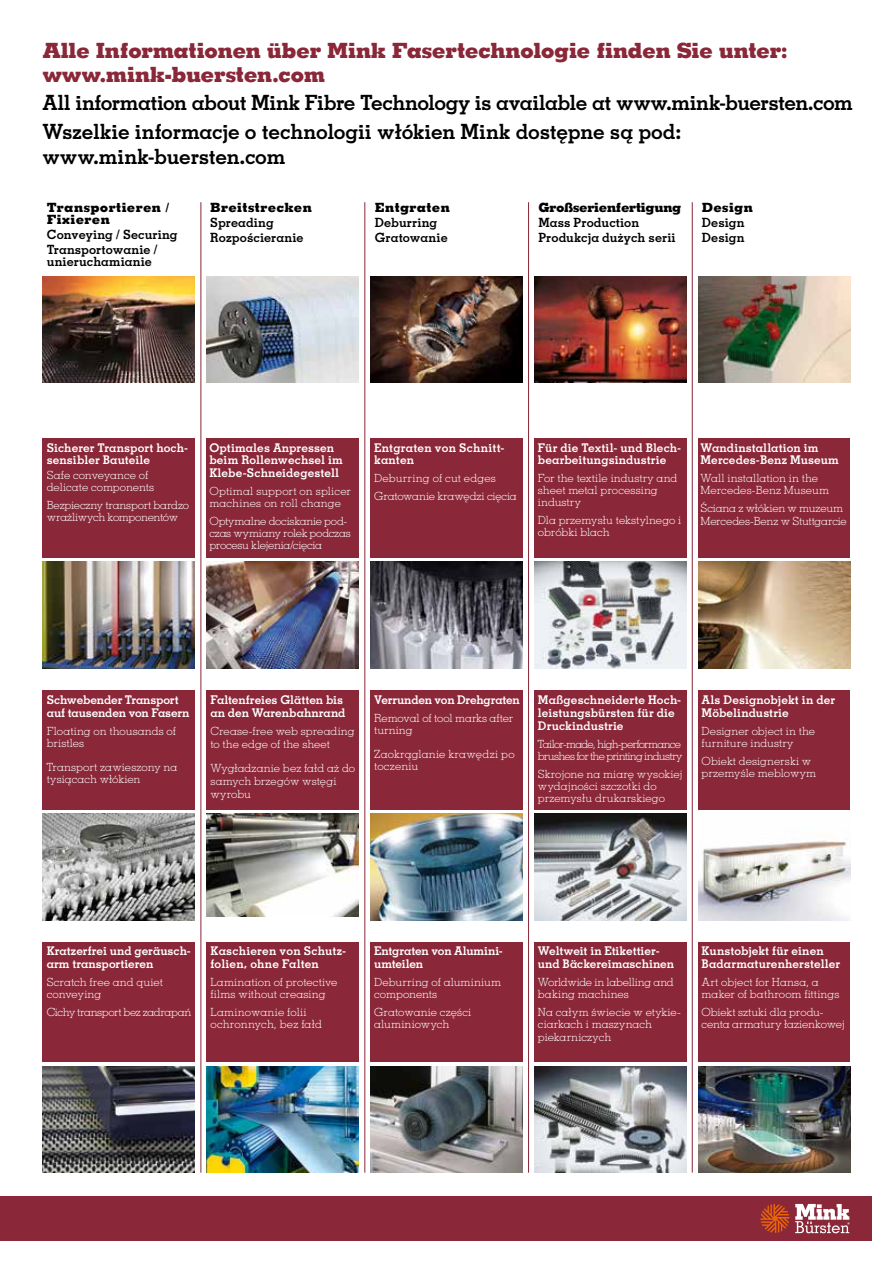
<style>
.page{position:relative;width:893px;height:1263px;background:#fff}
.page>*{position:absolute;margin:0;border:0;box-sizing:border-box;transform-origin:0 0}
.t1{font:700 21px "Memphis LT Std";letter-spacing:-.02em;color:#000}
.t2{font:800 21px/24px "Memphis LT Std";letter-spacing:-.02em;color:#8a2738}
.t3{font:700 21px "Memphis LT Pro";letter-spacing:-.01em;color:#000}
.t4{font:700 12.75px/15px "Memphis LT Std";letter-spacing:.005em;color:#000}
.t5{font:800 12.75px/12px "Memphis LT Std";letter-spacing:.02em;color:#000}
.t6{font:700 12.75px "Memphis LT Pro";letter-spacing:.01em;color:#000}
.t7{font:800 12.75px "Memphis LT Std";letter-spacing:-.025em;color:#000}
.t8{font:700 12px/12.8px "Memphis LT Std";color:#fff}
.t9{font:700 12px "Memphis LT Std";letter-spacing:-.02em;color:#fff}
.t10{font:300 11.25px/12px "Memphis LT Pro";letter-spacing:-.005em;color:#fff}
.t11{font:300 11.25px/12px "Memphis LT Std";letter-spacing:.005em;color:#fff}
.t12{font:300 11.25px/12px "Memphis LT Std";letter-spacing:-.065em;color:#fff}
.t13{font:300 11.25px/12px "Memphis LT Pro";letter-spacing:.02em;color:#fff}
.t14{font:300 11.25px/12px "Memphis LT Pro";letter-spacing:.025em;color:#fff}
.t15{font:300 11.25px "Memphis LT Pro";letter-spacing:-.025em;color:#fff}
</style>
<div class="page">
<div style="left:0;top:1196px;width:872px;height:45px;background:#8a2738"></div>
<svg style="left:760px;top:1204px;width:29px;height:29px"></svg>
<svg style="left:795px;top:1204px;width:54px;height:29px"></svg>
<img style="left:43px;top:276px;width:152px;height:107px">
<img style="left:206px;top:276px;width:153px;height:107px">
<img style="left:370px;top:276px;width:153px;height:107px">
<img style="left:534px;top:276px;width:153px;height:107px">
<img style="left:698px;top:276px;width:152px;height:107px">
<img style="left:43px;top:1066px;width:152px;height:106px">
<img style="left:206px;top:1066px;width:153px;height:106px">
<img style="left:370px;top:1066px;width:153px;height:106px">
<img style="left:534px;top:1066px;width:153px;height:106px">
<img style="left:698px;top:1066px;width:152px;height:106px">
<img style="left:43px;top:814px;width:152px;height:106px">
<img style="left:43px;top:562px;width:152px;height:106px">
<img style="left:206px;top:814px;width:153px;height:102px">
<img style="left:370px;top:814px;width:153px;height:106px">
<img style="left:534px;top:814px;width:153px;height:106px">
<img style="left:698px;top:838px;width:152px;height:82px">
<img style="left:206px;top:562px;width:153px;height:106px">
<img style="left:370px;top:562px;width:153px;height:106px">
<img style="left:534px;top:562px;width:153px;height:106px">
<img style="left:698px;top:562px;width:152px;height:106px">
<div style="left:43px;top:439px;width:807px;height:119px;background:#8a2738"></div>
<div style="left:43px;top:690px;width:807px;height:120px;background:#8a2738"></div>
<div style="left:43px;top:942px;width:807px;height:119px;background:#8a2738"></div>
<div style="left:196px;top:249px;width:10px;height:933px;background:#fff"></div>
<div style="left:359px;top:249px;width:11px;height:930px;background:#fff"></div>
<div style="left:523px;top:249px;width:11px;height:935px;background:#fff"></div>
<div style="left:687px;top:258px;width:10px;height:923px;background:#fff"></div>
<hr style="left:365px;top:202px;width:1px;height:970px;background:#8a2738">
<hr style="left:528px;top:202px;width:1px;height:970px;background:#8a2738">
<hr style="left:692px;top:202px;width:1px;height:970px;background:#8a2738">
<hr style="left:201px;top:202px;width:1px;height:970px;background:#8a2738">
<h1 class="t2" style="left:43px;top:38px;width:747px">Alle Informationen über Mink Fasertechnologie finden Sie unter: www.mink-buersten.com</h1>
<h1 class="t1" style="left:43px;top:90px;width:812px">All information about Mink Fibre Technology is available at www.mink-buersten.com</h1>
<h1 class="t3" style="left:43px;top:118px;width:640px">Wszelkie informacje o technologii włókien Mink dostępne są pod:</h1>
<h1 class="t1" style="left:43px;top:143px;width:244px">www.mink-buersten.com</h1>
<p class="t5" style="left:47px;top:201px;width:124px">Transportieren /<br>Fixieren</p>
<p class="t4" style="left:47px;top:227px;width:132px">Conveying / Securing<br>Transportowanie /</p>
<p class="t4" style="left:47px;top:254px;width:107px">unieruchamianie</p>
<p class="t7" style="left:538px;top:199px;width:145px">Großserienfertigung</p>
<p class="t4" style="left:538px;top:215px;width:102px">Mass Production</p>
<p class="t6" style="left:538px;top:230px;width:139px">Produkcja dużych serii</p>
<p class="t5" style="left:702px;top:201px;width:53px">Design</p>
<p class="t4" style="left:702px;top:215px;width:44px">Design<br>Design</p>
<p class="t5" style="left:375px;top:201px;width:77px">Entgraten</p>
<p class="t4" style="left:375px;top:215px;width:74px">Deburring<br>Gratowanie</p>
<p class="t5" style="left:210px;top:201px;width:103px">Breitstrecken</p>
<p class="t4" style="left:210px;top:215px;width:65px">Spreading</p>
<p class="t6" style="left:210px;top:230px;width:95px">Rozpościeranie</p>
<p class="t8" style="left:47px;top:441px;width:143px">Sicherer Transport hoch&shy;sensibler Bauteile</p>
<p class="t11" style="left:47px;top:469px;width:109px">Safe conveyance of delicate components</p>
<p class="t10" style="left:47px;top:499px;width:144px">Bezpieczny transport bardzo wrażliwych komponentów</p>
<p class="t8" style="left:209px;top:441px;width:135px">Optimales Anpressen beim Rollenwechsel im<br>Klebe-Schneidegestell</p>
<p class="t11" style="left:209px;top:485px;width:143px">Optimal support on splicer machines on roll change</p>
<p class="t10" style="left:209px;top:515px;width:143px">Optymalne dociskanie pod&shy;czas wymiany rolek podczas procesu klejenia/cięcia</p>
<p class="t8" style="left:374px;top:441px;width:132px">Entgraten von Schnitt&shy;kanten</p>
<p class="t11" style="left:374px;top:472px;width:123px">Deburring of cut edges</p>
<p class="t10" style="left:374px;top:490px;width:144px">Gratowanie krawędzi cięcia</p>
<p class="t8" style="left:538px;top:441px;width:145px">Für die Textil- und Blech&shy;bearbeitungsindustrie</p>
<p class="t11" style="left:538px;top:472px;width:141px">For the textile industry and sheet metal processing industry</p>
<p class="t10" style="left:538px;top:514px;width:145px">Dla przemysłu tekstylnego i obróbki blach</p>
<p class="t8" style="left:701px;top:441px;width:140px">Wandinstallation im<br>Mercedes-Benz Museum</p>
<p class="t11" style="left:701px;top:472px;width:130px">Wall installation in the<br>Mercedes-Benz Museum</p>
<p class="t10" style="left:701px;top:502px;width:148px;line-height:12.8px">Ściana z włókien w muzeum<br>Mercedes-Benz w Stuttgarcie</p>
<p class="t8" style="left:47px;top:693px;width:144px">Schwebender Transport auf tausenden von Fasern</p>
<p class="t11" style="left:47px;top:725px;width:131px">Floating on thousands of bristles</p>
<p class="t10" style="left:47px;top:761px;width:132px">Transport zawieszony na tysiącach włókien</p>
<p class="t8" style="left:210px;top:693px;width:137px">Faltenfreies Glätten bis an den Warenbahnrand</p>
<p class="t11" style="left:210px;top:724px;width:146px;line-height:12.8px">Crease-free web spreading to the edge of the sheet</p>
<p class="t10" style="left:210px;top:762px;width:146px;line-height:12.8px">Wygładzanie bez fałd aż do samych brzegów wstęgi wyrobu</p>
<p class="t9" style="left:374px;top:692px;width:147px">Verrunden von Drehgraten</p>
<p class="t11" style="left:374px;top:712px;width:140px">Removal of tool marks after turning</p>
<p class="t14" style="left:374px;top:748px;width:142px">Zaokrąglanie krawędzi po toczeniu</p>
<p class="t8" style="left:538px;top:693px;width:145px">Maßgeschneiderte Hoch&shy;leistungsbürsten für die<br>Druckindustrie</p>
<p class="t12" style="left:538px;top:738px;width:146px">Tailor-made, high-performance brushes for the printing industry</p>
<p class="t10" style="left:538px;top:768px;width:146px">Skrojone na miarę wysokiej wydajności szczotki do przemysłu drukarskiego</p>
<p class="t8" style="left:702px;top:693px;width:135px">Als Designobjekt in der<br>Möbelindustrie</p>
<p class="t11" style="left:702px;top:725px;width:115px">Designer object in the furniture industry</p>
<p class="t10" style="left:702px;top:755px;width:116px">Obiekt designerski w przemyśle meblowym</p>
<p class="t8" style="left:47px;top:945px;width:146px">Kratzerfrei und geräusch&shy;arm transportieren</p>
<p class="t11" style="left:47px;top:976px;width:118px">Scratch free and quiet conveying</p>
<p class="t15" style="left:47px;top:1005px;width:146px">Cichy transport bez zadrapań</p>
<p class="t8" style="left:210px;top:945px;width:137px">Kaschieren von Schutz&shy;folien, ohne Falten</p>
<p class="t11" style="left:210px;top:976px;width:128px">Lamination of protective films without creasing</p>
<p class="t13" style="left:210px;top:1006px;width:113px">Laminowanie folii ochronnych, bez fałd</p>
<p class="t8" style="left:374px;top:945px;width:130px">Entgraten von Alumini&shy;umteilen</p>
<p class="t11" style="left:374px;top:976px;width:128px">Deburring of aluminium components</p>
<p class="t10" style="left:374px;top:1006px;width:99px">Gratowanie części aluminiowych</p>
<p class="t8" style="left:538px;top:945px;width:138px">Weltweit in Etikettier&shy;und Bäckereimaschinen</p>
<p class="t11" style="left:538px;top:976px;width:137px">Worldwide in labelling and baking machines</p>
<p class="t10" style="left:538px;top:1006px;width:144px">Na całym świecie w etykie&shy;ciarkach i maszynach piekarniczych</p>
<p class="t8" style="left:702px;top:945px;width:140px">Kunstobjekt für einen<br>Badarmaturenhersteller</p>
<p class="t11" style="left:702px;top:976px;width:139px">Art object for Hansa, a maker of bathroom fittings</p>
<p class="t10" style="left:702px;top:1006px;width:145px">Obiekt sztuki dla produ&shy;centa armatury łazienkowej</p>
</div>
